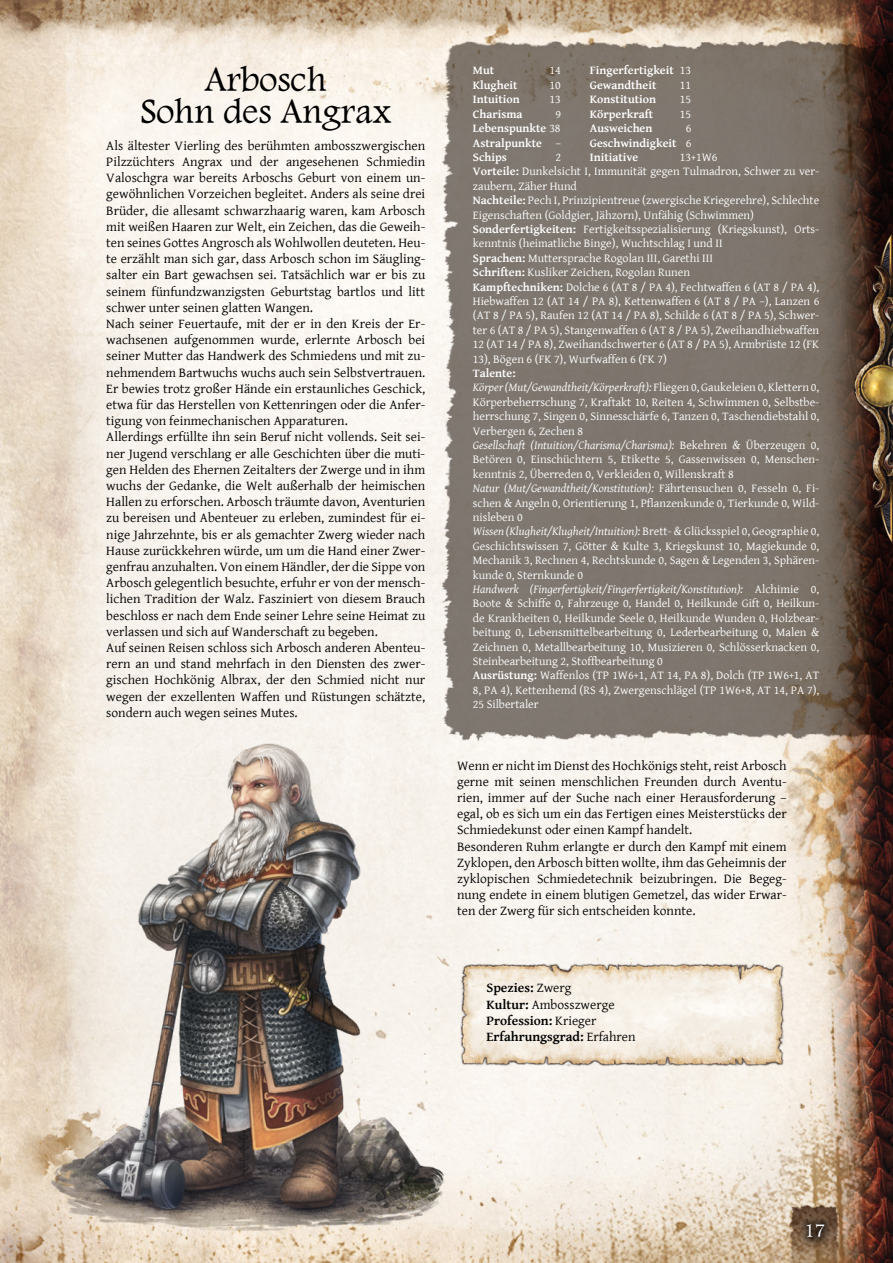
<style>
.page{position:relative;width:893px;height:1263px;background:#fff}
.page>*{position:absolute;margin:0;border:0;box-sizing:border-box;transform-origin:0 0}
.t1{font:36.45px/32.4px "Andalus";color:#000;text-align:center}
.t2{font:19.5px "Andalus";color:#fff}
.t3{font:13.5px/16.2px "Gentium Basic";color:#000}
.t4{font:700 13.5px/16.2px "Gentium Basic";color:#000}
.t5{font:12px/14.4px "Gentium Basic";color:#fff}
.t6{font:700 12px "Gentium Basic";color:#fff}
.s1{font-weight:400}
.s2{font-weight:700}
.s3{font-style:italic}
</style>
<div class="page">
<img style="left:0;top:0;width:893px;height:1263px">
<img style="left:48px;top:680px;width:398px;height:563px">
<img style="left:442px;top:30px;width:451px;height:716px">
<img style="left:830px;top:215px;width:63px;height:347px">
<img style="left:457px;top:961px;width:330px;height:107px">
<div style="left:799px;top:1215px;width:39px;height:36px;background:#000;opacity:.92"></div>
<div style="left:801px;top:1218px;width:29px;height:25px;background:#000;opacity:.74"></div>
<h1 class="t1" style="left:140px;top:64px;width:253px">Arbosch<br>Sohn des Angrax</h1>
<p class="t3" style="left:106px;top:137px;width:320px">Als ältester Vierling des berühmten ambosszwergischen Pilzzüchters Angrax und der angesehenen Schmiedin Valoschgra war bereits Arboschs Geburt von einem un&shy;gewöhnlichen Vorzeichen begleitet. Anders als seine drei Brüder, die allesamt schwarzhaarig waren, kam Arbosch mit weißen Haaren zur Welt, ein Zeichen, das die Geweih&shy;ten seines Gottes Angrosch als Wohlwollen deuteten. Heu&shy;te erzählt man sich gar, dass Arbosch schon im Säugling&shy;salter ein Bart gewachsen sei. Tatsächlich war er bis zu seinem fünfundzwanzigsten Geburtstag bartlos und litt schwer unter seinen glatten Wangen.<br>Nach seiner Feuertaufe, mit der er in den Kreis der Er&shy;wachsenen aufgenommen wurde, erlernte Arbosch bei seiner Mutter das Handwerk des Schmiedens und mit zu&shy;nehmendem Bartwuchs wuchs auch sein Selbstvertrauen.<br>Er bewies trotz großer Hände ein erstaunliches Geschick, etwa für das Herstellen von Kettenringen oder die Anfer&shy;tigung von feinmechanischen Apparaturen.<br>Allerdings erfüllte ihn sein Beruf nicht vollends. Seit sei&shy;ner Jugend verschlang er alle Geschichten über die muti&shy;gen Helden des Ehernen Zeitalters der Zwerge und in ihm wuchs der Gedanke, die Welt außerhalb der heimischen Hallen zu erforschen. Arbosch träumte davon, Aventurien zu bereisen und Abenteuer zu erleben, zumindest für ei&shy;nige Jahrzehnte, bis er als gemachter Zwerg wieder nach Hause zurückkehren würde, um um die Hand einer Zwer&shy;genfrau anzuhalten. Von einem Händler, der die Sippe von Arbosch gelegentlich besuchte, erfuhr er von der mensch&shy;lichen Tradition der Walz. Fasziniert von diesem Brauch beschloss er nach dem Ende seiner Lehre seine Heimat zu verlassen und sich auf Wanderschaft zu begeben.<br>Auf seinen Reisen schloss sich Arbosch anderen Abenteu&shy;rern an und stand mehrfach in den Diensten des zwer&shy;gischen Hochkönig Albrax, der den Schmied nicht nur wegen der exzellenten Waffen und Rüstungen schätzte, sondern auch wegen seines Mutes.</p>
<p class="t6" style="left:473px;top:62px;width:23px">Mut</p>
<p class="t5" style="left:549px;top:63px;width:13px">14</p>
<p class="t6" style="left:590px;top:62px;width:103px">Fingerfertigkeit <span class="s1">13</span></p>
<p class="t6" style="left:473px;top:76px;width:46px">Klugheit</p>
<p class="t5" style="left:549px;top:77px;width:13px">10</p>
<p class="t6" style="left:590px;top:76px;width:68px">Gewandtheit</p>
<p class="t5" style="left:680px;top:77px;width:13px">11</p>
<p class="t6" style="left:473px;top:90px;width:49px">Intuition</p>
<p class="t5" style="left:549px;top:92px;width:13px">13</p>
<p class="t6" style="left:590px;top:90px;width:68px">Konstitution</p>
<p class="t5" style="left:680px;top:92px;width:13px">15</p>
<p class="t6" style="left:473px;top:105px;width:51px">Charisma</p>
<p class="t5" style="left:555px;top:106px;width:7px">9</p>
<p class="t6" style="left:590px;top:105px;width:65px">Körperkraft</p>
<p class="t5" style="left:680px;top:106px;width:13px">15</p>
<p class="t6" style="left:473px;top:119px;width:89px">Lebenspunkte <span class="s1">38</span></p>
<p class="t6" style="left:590px;top:119px;width:64px">Ausweichen</p>
<p class="t5" style="left:686px;top:121px;width:7px">6</p>
<p class="t6" style="left:473px;top:134px;width:90px">Astralpunkte <span class="s1">–</span></p>
<p class="t6" style="left:590px;top:134px;width:103px">Geschwindigkeit <span class="s1">6</span></p>
<p class="t6" style="left:473px;top:148px;width:35px">Schips</p>
<p class="t5" style="left:555px;top:149px;width:7px">2</p>
<p class="t6" style="left:590px;top:148px;width:50px">Initiative</p>
<p class="t5" style="left:473px;top:149px;width:348px;text-indent:207px">13+1W6<br><span class="s2">Vorteile:</span> Dunkelsicht I, Immunität gegen Tulmadron, Schwer zu ver&shy;zaubern, Zäher Hund<br><span class="s2">Nachteile:</span> Pech I, Prinzipientreue (zwergische Kriegerehre), Schlechte Eigenschaften (Goldgier, Jähzorn), Unfähig (Schwimmen)<br><span class="s2">Sonderfertigkeiten:</span> Fertigkeitsspezialisierung (Kriegskunst), Orts&shy;kenntnis (heimatliche Binge), Wuchtschlag I und II<br><span class="s2">Sprachen:</span> Muttersprache Rogolan III, Garethi III<br><span class="s2">Schriften:</span> Kusliker Zeichen, Rogolan Runen<br><span class="s2">Kampftechniken:</span> Dolche 6 (AT 8 / PA 4), Fechtwaffen 6 (AT 8 / PA 4), Hiebwaffen 12 (AT 14 / PA 8), Kettenwaffen 6 (AT 8 / PA –), Lanzen 6 (AT 8 / PA 5), Raufen 12 (AT 14 / PA 8), Schilde 6 (AT 8 / PA 5), Schwer&shy;ter 6 (AT 8 / PA 5), Stangenwaffen 6 (AT 8 / PA 5), Zweihandhiebwaffen 12 (AT 14 / PA 8), Zweihandschwerter 6 (AT 8 / PA 5), Armbrüste 12 (FK 13), Bögen 6 (FK 7), Wurfwaffen 6 (FK 7)</p>
<p class="t5" style="left:473px;top:365px;width:348px"><span class="s2">Talente:<br></span><span class="s3">Körper (Mut/Gewandtheit/Körperkraft):</span> Fliegen 0, Gaukeleien 0, Klettern 0, Körperbeherrschung 7, Kraftakt 10, Reiten 4, Schwimmen 0, Selbstbe&shy;herrschung 7, Singen 0, Sinnesschärfe 6, Tanzen 0, Taschendiebstahl 0, Verbergen 6, Zechen 8<br><span class="s3">Gesellschaft (Intuition/Charisma/Charisma):</span> Bekehren &amp; Überzeugen 0, Betören 0, Einschüchtern 5, Etikette 5, Gassenwissen 0, Menschen&shy;kenntnis 2, Überreden 0, Verkleiden 0, Willenskraft 8<br><span class="s3">Natur (Mut/Gewandtheit/Konstitution):</span> Fährtensuchen 0, Fesseln 0, Fi&shy;schen &amp; Angeln 0, Orientierung 1, Pflanzenkunde 0, Tierkunde 0, Wild&shy;nisleben 0<br><span class="s3">Wissen (Klugheit/Klugheit/Intuition):</span> Brett- &amp; Glücksspiel 0, Geographie 0, Geschichtswissen 7, Götter &amp; Kulte 3, Kriegskunst 10, Magiekunde 0, Mechanik 3, Rechnen 4, Rechtskunde 0, Sagen &amp; Legenden 3, Sphären&shy;kunde 0, Sternkunde 0<br><span class="s3">Handwerk (Fingerfertigkeit/Fingerfertigkeit/Konstitution):</span> Alchimie 0, Boote &amp; Schiffe 0, Fahrzeuge 0, Handel 0, Heilkunde Gift 0, Heilkun&shy;de Krankheiten 0, Heilkunde Seele 0, Heilkunde Wunden 0, Holzbear&shy;beitung 0, Lebensmittelbearbeitung 0, Lederbearbeitung 0, Malen &amp; Zeichnen 0, Metallbearbeitung 10, Musizieren 0, Schlösserknacken 0, Steinbearbeitung 2, Stoffbearbeitung 0<br><span class="s2">Ausrüstung:</span> Waffenlos (TP 1W6+1, AT 14, PA 8), Dolch (TP 1W6+1, AT 8, PA 4), Kettenhemd (RS 4), Zwergenschlägel (TP 1W6+8, AT 14, PA 7), 25 Silbertaler</p>
<p class="t3" style="left:457px;top:757px;width:331px">Wenn er nicht im Dienst des Hochkönigs steht, reist Arbosch gerne mit seinen menschlichen Freunden durch Aventu&shy;rien, immer auf der Suche nach einer Herausforderung – egal, ob es sich um ein das Fertigen eines Meisterstücks der Schmiedekunst oder einen Kampf handelt.<br>Besonderen Ruhm erlangte er durch den Kampf mit einem Zyklopen, den Arbosch bitten wollte, ihm das Geheimnis der zyklopischen Schmiedetechnik beizubringen. Die Begeg&shy;nung endete in einem blutigen Gemetzel, das wider Erwar&shy;ten der Zwerg für sich entscheiden konnte.</p>
<p class="t4" style="left:486px;top:979px;width:151px">Spezies: <span class="s1">Zwerg<br></span>Kultur: <span class="s1">Ambosszwerge<br></span>Profession: <span class="s1">Krieger<br></span>Erfahrungsgrad: <span class="s1">Erfahren</span></p>
<h2 class="t2" style="left:804px;top:1216px;width:23px">17</h2>
</div>
